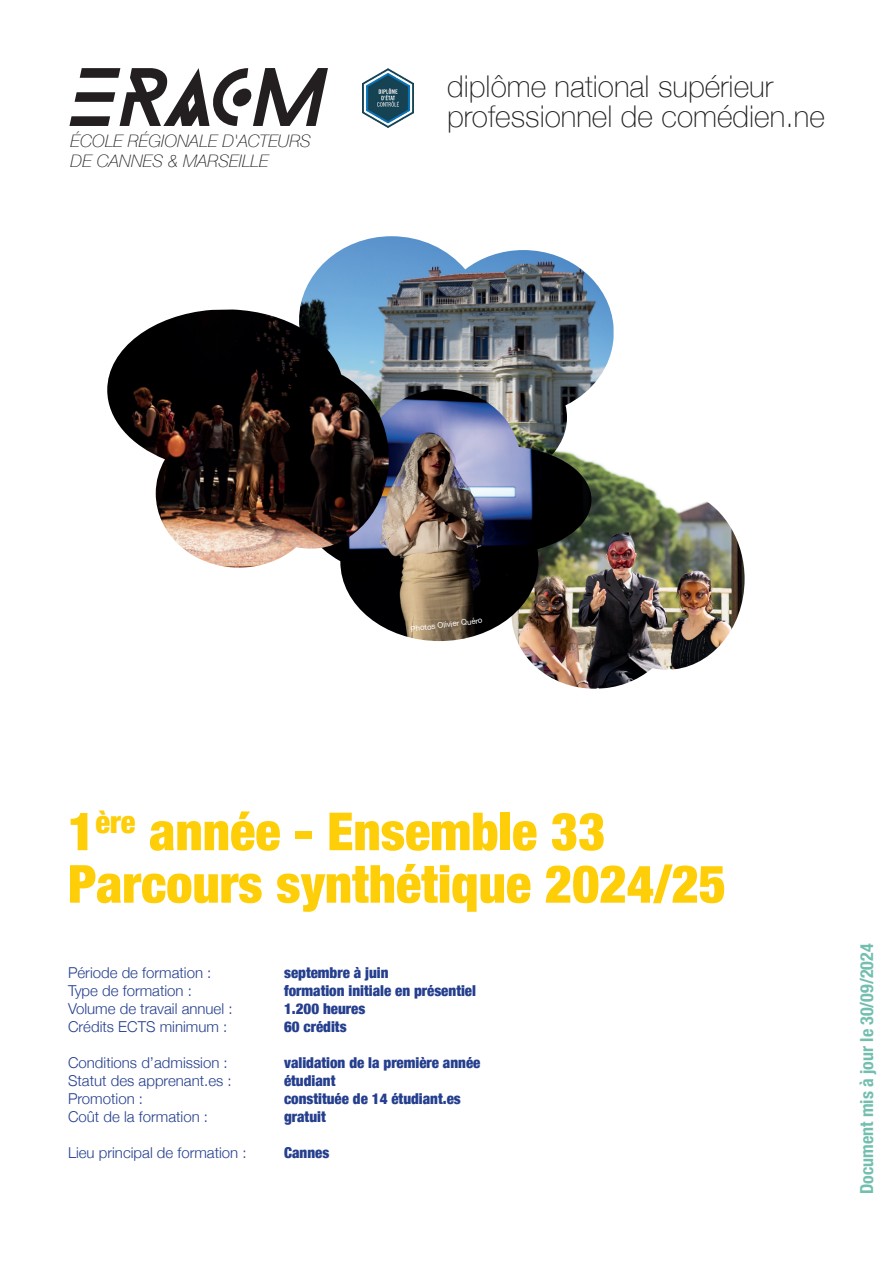
<style>
.page{position:relative;width:893px;height:1263px;background:#fff}
.page>*{position:absolute;margin:0;border:0;box-sizing:border-box;transform-origin:0 0}
.t1{font:900 condensed 52.5px/52.5px "Helvetica Neue";color:#fece08}
.t2{font:100 30px/30px "Helvetica Neue";color:#231f20}
.t3{font:700 condensed 18px "Helvetica Neue";color:#72beaf}
.t4{font:italic 100 17.25px/20.7px "Helvetica Neue";color:#231f20}
.t5{font:300 15px "Helvetica Neue";color:#253f8e}
.t6{font:900 condensed 15px "Helvetica Neue";color:#253f8e}
.t7{font:7.8px "Helvetica Neue";color:#fff}
</style>
<div class="page">
<svg style="left:69px;top:68px;width:259px;height:58px"></svg>
<img style="left:362px;top:68px;width:51px;height:59px">
<img style="left:517px;top:473px;width:228px;height:216px">
<img style="left:300px;top:236px;width:314px;height:252px">
<img style="left:340px;top:389px;width:251px;height:252px">
<img style="left:107px;top:309px;width:282px;height:259px">
<p class="t4" style="left:71px;top:129px;width:242px">ÉCOLE RÉGIONALE D'ACTEURS<br>DE CANNES &amp; MARSEILLE</p>
<h2 class="t2" style="left:447px;top:70px;width:379px">diplôme national supérieur professionnel de comédien.ne</h2>
<p class="t7" style="left:410px;top:623px;width:74px;rotate:-7deg">Photos Olivier Quéro</p>
<h1 class="t1" style="left:68px;top:802px;width:660px">1<sup>ère</sup> année - Ensemble 33<br>Parcours synthétique 2024/25</h1>
<p class="t5" style="left:68px;top:961px;width:145px">Période de formation :</p>
<p class="t6" style="left:284px;top:960px;width:106px">septembre à juin</p>
<p class="t5" style="left:68px;top:979px;width:125px">Type de formation :</p>
<p class="t6" style="left:284px;top:978px;width:193px">formation initiale en présentiel</p>
<p class="t5" style="left:68px;top:997px;width:166px">Volume de travail annuel :</p>
<p class="t6" style="left:284px;top:996px;width:83px">1.200 heures</p>
<p class="t5" style="left:68px;top:1015px;width:161px">Crédits ECTS minimum :</p>
<p class="t6" style="left:284px;top:1014px;width:64px">60 crédits</p>
<p class="t5" style="left:68px;top:1051px;width:161px">Conditions d’admission :</p>
<p class="t6" style="left:284px;top:1050px;width:198px">validation de la première année</p>
<p class="t5" style="left:68px;top:1069px;width:165px">Statut des apprenant.es :</p>
<p class="t6" style="left:284px;top:1068px;width:53px">étudiant</p>
<p class="t5" style="left:68px;top:1087px;width:77px">Promotion :</p>
<p class="t6" style="left:284px;top:1086px;width:178px">constituée de 14 étudiant.es</p>
<p class="t5" style="left:68px;top:1105px;width:142px">Coût de la formation :</p>
<p class="t6" style="left:284px;top:1104px;width:43px">gratuit</p>
<p class="t5" style="left:68px;top:1141px;width:180px">Lieu principal de formation :</p>
<p class="t6" style="left:284px;top:1140px;width:47px">Cannes</p>
<p class="t3" style="left:852px;top:1194px;width:252px;rotate:-90deg">Document mis à jour le 30/09/2024</p>
</div>
